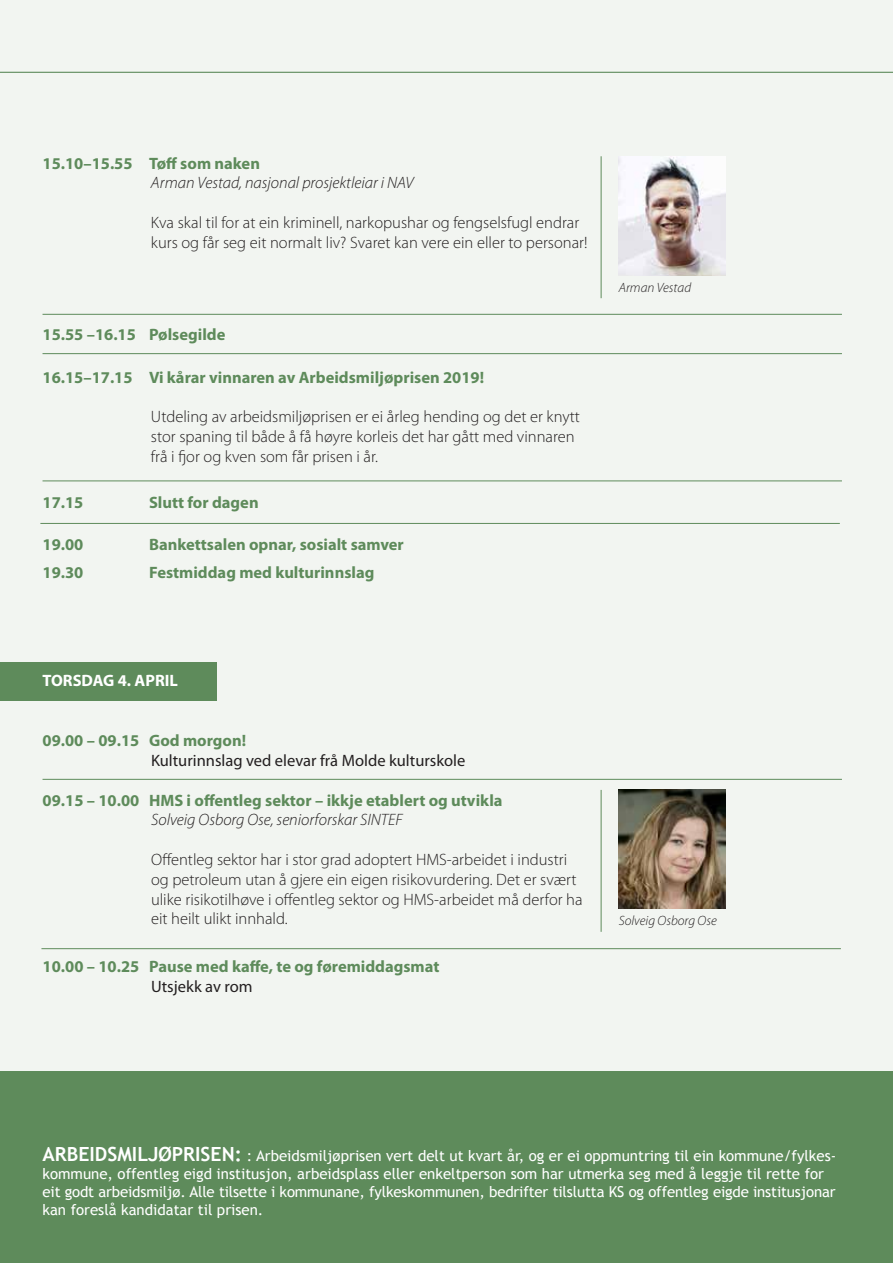
<style>
.page{position:relative;width:893px;height:1263px;background:#f2f5f1}
.page>*{position:absolute;margin:0;border:0;box-sizing:border-box;transform-origin:0 0}
.t1{font:300 16.5px/19.8px "Myriad Pro";color:#231f20}
.t2{font:700 16.5px "Myriad Pro";color:#5e8b5b}
.t3{font:italic 300 16.5px "Myriad Pro";color:#231f20}
.t4{font:16.5px "Myriad Pro";color:#231f20}
.t5{font:700 16.5px "Myriad Pro";color:#fff}
.t6{font:15px/18px "Trebuchet MS";color:#fff}
.t7{font:italic 300 13.5px "Myriad Pro";color:#231f20}
.s1{font-weight:700;font-size:19.5px}
</style>
<div class="page">
<div style="left:0;top:1071px;width:893px;height:192px;background:#5e8b5b"></div>
<hr style="left:0;top:72px;width:893px;height:1px;background:#5e8b5b">
<div style="left:0;top:662px;width:217px;height:39px;background:#5e8b5b"></div>
<img style="left:619px;top:156px;width:106px;height:119px">
<img style="left:619px;top:790px;width:106px;height:119px">
<hr style="left:43px;top:314px;width:799px;height:1px;background:#5e8b5b">
<hr style="left:43px;top:353px;width:799px;height:1px;background:#5e8b5b">
<hr style="left:43px;top:480px;width:799px;height:1px;background:#5e8b5b">
<hr style="left:40px;top:523px;width:800px;height:1px;background:#5e8b5b">
<hr style="left:43px;top:779px;width:799px;height:1px;background:#5e8b5b">
<hr style="left:41px;top:948px;width:800px;height:1px;background:#5e8b5b">
<hr style="left:601px;top:156px;width:1px;height:142px;background:#5e8b5b">
<hr style="left:601px;top:790px;width:1px;height:142px;background:#5e8b5b">
<p class="t2" style="left:43px;top:154px;width:219px">15.10–15.55 Tøff som naken</p>
<p class="t3" style="left:151px;top:174px;width:264px">Arman Vestad, nasjonal prosjektleiar i NAV</p>
<p class="t1" style="left:151px;top:213px;width:438px">Kva skal til for at ein kriminell, narkopushar og fengselsfugl endrar kurs og får seg eit normalt liv? Svaret kan vere ein eller to personar!</p>
<p class="t2" style="left:43px;top:325px;width:184px">15.55 –16.15 Pølsegilde</p>
<p class="t2" style="left:43px;top:368px;width:443px">16.15–17.15 Vi kårar vinnaren av Arbeidsmiljøprisen 2019!</p>
<p class="t1" style="left:151px;top:407px;width:431px">Utdeling av arbeidsmiljøprisen er ei årleg hending og det er knytt stor spaning til både å få høyre korleis det har gått med vinnaren frå i fjor og kven som får prisen i år.</p>
<p class="t2" style="left:43px;top:494px;width:42px">17.15</p>
<p class="t2" style="left:149px;top:494px;width:111px">Slutt for dagen</p>
<p class="t2" style="left:43px;top:535px;width:42px">19.00</p>
<p class="t2" style="left:149px;top:535px;width:256px">Bankettsalen opnar, sosialt samver</p>
<p class="t2" style="left:43px;top:563px;width:42px">19.30</p>
<p class="t2" style="left:149px;top:563px;width:227px">Festmiddag med kulturinnslag</p>
<p class="t7" style="left:619px;top:280px;width:74px">Arman Vestad</p>
<p class="t5" style="left:43px;top:671px;width:137px">TORSDAG 4. APRIL</p>
<p class="t2" style="left:43px;top:731px;width:205px">09.00 – 09.15 God morgon!</p>
<p class="t4" style="left:151px;top:751px;width:316px">Kulturinnslag ved elevar frå Molde kulturskole</p>
<p class="t2" style="left:43px;top:791px;width:462px">09.15 – 10.00 HMS i offentleg sektor – ikkje etablert og utvikla</p>
<p class="t3" style="left:151px;top:811px;width:253px">Solveig Osborg Ose, seniorforskar SINTEF</p>
<p class="t1" style="left:151px;top:850px;width:433px">Offentleg sektor har i stor grad adoptert HMS-arbeidet i industri og petroleum utan å gjere ein eigen risikovurdering. Det er svært ulike risikotilhøve i offentleg sektor og HMS-arbeidet må derfor ha eit heilt ulikt innhald.</p>
<p class="t2" style="left:43px;top:958px;width:398px">10.00 – 10.25 Pause med kaffe, te og føremiddagsmat</p>
<p class="t4" style="left:151px;top:978px;width:103px">Utsjekk av rom</p>
<p class="t7" style="left:619px;top:914px;width:100px">Solveig Osborg Ose</p>
<p class="t6" style="left:43px;top:1146px;width:795px"><span class="s1">ARBEIDSMILJØPRISEN:</span> : Arbeidsmiljøprisen vert delt ut kvart år, og er ei oppmuntring til ein kommune/fylkes&shy;kommune, offentleg eigd institusjon, arbeidsplass eller enkeltperson som har utmerka seg med å leggje til rette for eit godt arbeidsmiljø. Alle tilsette i kommunane, fylkeskommunen, bedrifter tilslutta KS og offentleg eigde institusjonar kan foreslå kandidatar til prisen.</p>
</div>
